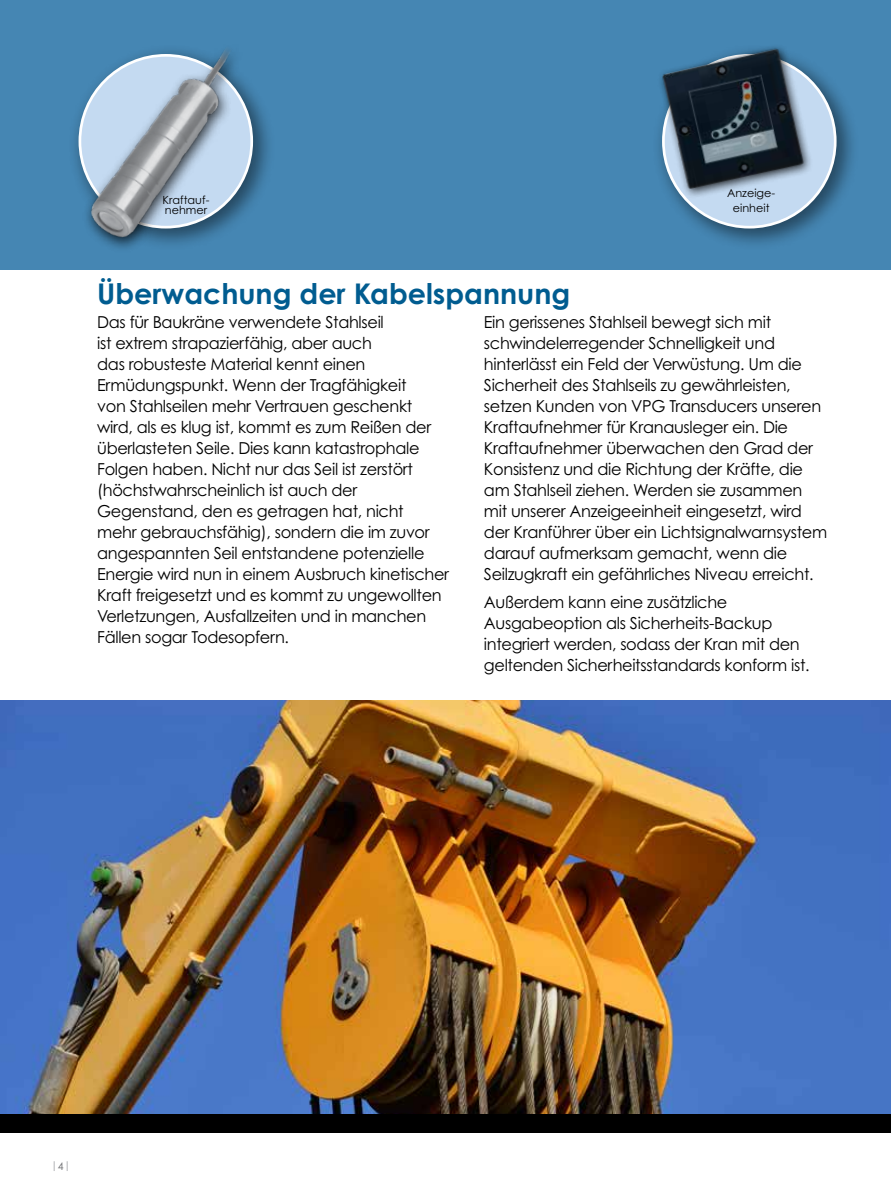
<style>
.page{position:relative;width:891px;height:1188px;background:#fff}
.page>*{position:absolute;margin:0;border:0;box-sizing:border-box;transform-origin:0 0}
.t1{font:700 28.5px "Century Gothic Pro";color:#005c90}
.t2{font:16.5px/21px "Century Gothic Pro";letter-spacing:-.02em;color:#000}
.t3{font:11.25px/10.5px "Century Gothic Pro";color:#000}
.t4{font:10.5px "Century Gothic Pro";color:#9d9fa2}
.s1{color:#6d6e71}
</style>
<div class="page">
<div style="left:0;top:0;width:891px;height:270px;background:#4586b3"></div>
<div style="left:652px;top:44px;width:207px;height:207px;background:#000;opacity:.45"></div>
<svg style="left:663px;top:55px;width:172px;height:172px"></svg>
<img style="left:0;top:700px;width:891px;height:414px">
<img style="left:74px;top:49px;width:195px;height:196px">
<img style="left:652px;top:44px;width:174px;height:176px">
<div style="left:0;top:1114px;width:891px;height:19px;background:#000"></div>
<p class="t3" style="left:163px;top:194px;width:48px">Kraftauf&shy;nehmer</p>
<p class="t3" style="left:727px;top:185px;width:50px;line-height:15px;text-align:center">Anzeige&shy;einheit</p>
<h1 class="t1" style="left:97px;top:276px;width:475px">Überwachung der Kabelspannung</h1>
<p class="t2" style="left:97px;top:311px;width:353px">Das für Baukräne verwendete Stahlseil<br>ist extrem strapazierfähig, aber auch<br>das robusteste Material kennt einen Ermüdungspunkt. Wenn der Tragfähigkeit<br>von Stahlseilen mehr Vertrauen geschenkt wird, als es klug ist, kommt es zum Reißen der überlasteten Seile. Dies kann katastrophale Folgen haben. Nicht nur das Seil ist zerstört (höchstwahrscheinlich ist auch der Gegenstand, den es getragen hat, nicht<br>mehr gebrauchsfähig), sondern die im zuvor angespannten Seil entstandene potenzielle Energie wird nun in einem Ausbruch kinetischer Kraft freigesetzt und es kommt zu ungewollten Verletzungen, Ausfallzeiten und in manchen Fällen sogar Todesopfern.</p>
<p class="t2" style="left:484px;top:311px;width:345px">Ein gerissenes Stahlseil bewegt sich mit schwindelerregender Schnelligkeit und hinterlässt ein Feld der Verwüstung. Um die Sicherheit des Stahlseils zu gewährleisten, setzen Kunden von VPG Transducers unseren Kraftaufnehmer für Kranausleger ein. Die Kraftaufnehmer überwachen den Grad der Konsistenz und die Richtung der Kräfte, die am Stahlseil ziehen. Werden sie zusammen mit unserer Anzeigeeinheit eingesetzt, wird der Kranführer über ein Lichtsignalwarnsystem darauf aufmerksam gemacht, wenn die Seilzugkraft ein gefährliches Niveau erreicht.</p>
<p class="t2" style="left:484px;top:591px;width:327px">Außerdem kann eine zusätzliche Ausgabeoption als Sicherheits-Backup integriert werden, sodass der Kran mit den geltenden Sicherheitsstandards konform ist.</p>
<p class="t4" style="left:51px;top:1159px;width:21px">|<span class="s1">4</span>|</p>
</div>
